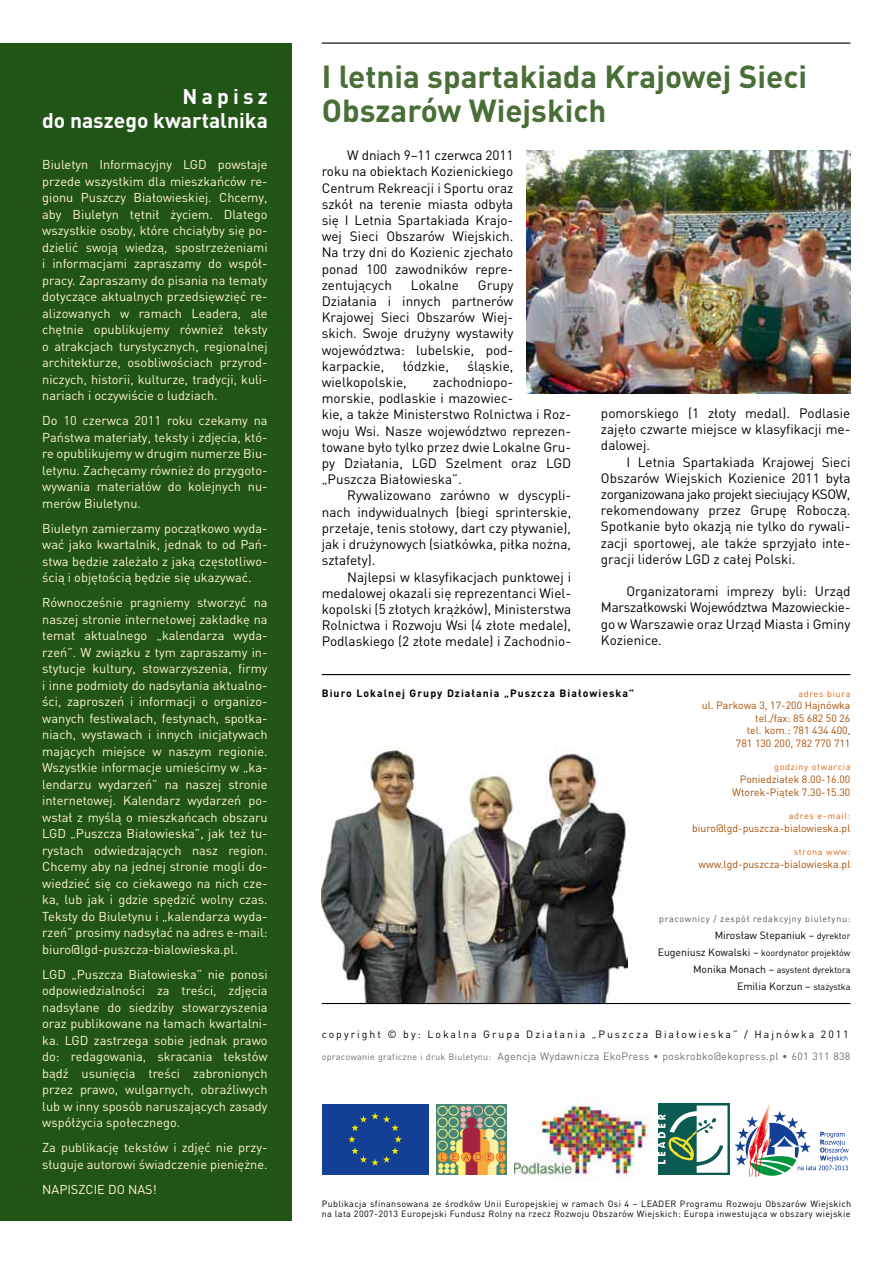
<style>
.page{position:relative;width:893px;height:1263px;background:#fff}
.page>*{position:absolute;margin:0;border:0;box-sizing:border-box;transform-origin:0 0}
.t1{font:700 31.5px/34.5px "DINCE";color:#496e37}
.t2{font:700 21px/24px "DINCE";color:#fff;text-align:right}
.t3{font:13.5px/16.2px "DINCE";color:#000;text-align:justify}
.t4{font:12.75px/16.5px "DINCE";color:#fff9c7;text-align:justify}
.t5{font:10.5px/12.6px "DINCE";color:#a84e05;text-align:right}
.t6{font:10.5px "DINCE";letter-spacing:.03em;color:#6f6f6e}
.t7{font:10.5px "DINCE";letter-spacing:.19em;color:#000}
.t8{font:10.5px "DINCE";color:#000}
.t9{font:700 10.5px "DINCE";letter-spacing:.1em;color:#000}
.t10{font:9px/10.8px "DINCE";letter-spacing:.04em;color:#000}
.t11{font:9px/16.8px "DINCE";color:#000;text-align:right}
.t12{font:9px "DINCE";letter-spacing:.075em;color:#dc630e}
.t13{font:9px "DINCE";letter-spacing:.075em;color:#565656}
.s1{font-size:9px}
.s2{font-size:10.5px}
</style>
<div class="page">
<img style="left:322px;top:748px;width:306px;height:255px">
<div style="left:0;top:43px;width:292px;height:1177px;background:#225417"></div>
<div style="left:436px;top:1104px;width:70px;height:70px;background:#478779"></div>
<div style="left:496px;top:1152px;width:10px;height:10px;border:1px solid #ee891b;border-radius:50%"></div>
<svg style="left:437px;top:1105px;width:68px;height:70px"></svg>
<img style="left:514px;top:1097px;width:137px;height:83px">
<div style="left:322px;top:1104px;width:106px;height:71px;background:#134094"></div>
<svg style="left:348px;top:1112px;width:54px;height:54px"></svg>
<div style="left:658px;top:1103px;width:72px;height:72px;background:linear-gradient(to right,#0b5b53,#0b5b53)"></div>
<svg style="left:658px;top:1105px;width:69px;height:68px"></svg>
<svg style="left:734px;top:1104px;width:115px;height:72px"></svg>
<hr style="left:322px;top:674px;width:528px;height:1px;background:#000">
<hr style="left:322px;top:43px;width:528px;height:1px;background:#000">
<hr style="left:322px;top:1003px;width:528px;height:1px;background:#000">
<img style="left:526px;top:150px;width:324px;height:244px">
<h2 class="t2" style="left:42px;top:83px;width:227px">N apisz<br>do naszego kwartalnika</h2>
<p class="t4" style="left:42px;top:156px;width:227px">Biuletyn Informacyjny LGD powstaje przede wszystkim dla mieszkańców re&shy;gionu Puszczy Białowieskiej. Chcemy, aby Biuletyn tętnił życiem. Dlatego wszystkie osoby, które chciałyby się po&shy;dzielić swoją wiedzą, spostrzeżeniami i informacjami zapraszamy do współ&shy;pracy. Zapraszamy do pisania na tematy dotyczące aktualnych przedsięwzięć re&shy;alizowanych w ramach Leadera, ale chętnie opublikujemy również teksty o atrakcjach turystycznych, regionalnej architekturze, osobliwościach przyrod&shy;niczych, historii, kulturze, tradycji, kuli&shy;nariach i oczywiście o ludziach.</p>
<p class="t4" style="left:42px;top:412px;width:227px">Do 10 czerwca 2011 roku czekamy na Państwa materiały, teksty i zdjęcia, któ&shy;re opublikujemy w drugim numerze Biu&shy;letynu. Zachęcamy również do przygoto&shy;wywania materiałów do kolejnych nu&shy;merów Biuletynu.</p>
<p class="t4" style="left:42px;top:519px;width:227px">Biuletyn zamierzamy początkowo wyda&shy;wać jako kwartalnik, jednak to od Pań&shy;stwa będzie zależało z jaką częstotliwo&shy;ścią i objętością będzie się ukazywać.</p>
<p class="t4" style="left:42px;top:594px;width:227px">Równocześnie pragniemy stworzyć na naszej stronie internetowej zakładkę na temat aktualnego „kalendarza wyda&shy;rzeń”. W związku z tym zapraszamy in&shy;stytucje kultury, stowarzyszenia, firmy i inne podmioty do nadsyłania aktualno&shy;ści, zaproszeń i informacji o organizo&shy;wanych festiwalach, festynach, spotka&shy;niach, wystawach i innych inicjatywach mających miejsce w naszym regionie.<br>Wszystkie informacje umieścimy w „ka&shy;lendarzu wydarzeń” na naszej stronie internetowej. Kalendarz wydarzeń po&shy;wstał z myślą o mieszkańcach obszaru LGD „Puszcza Białowieska”, jak też tu&shy;rystach odwiedzających nasz region.<br>Chcemy aby na jednej stronie mogli do&shy;wiedzieć się co ciekawego na nich cze&shy;ka, lub jak i gdzie spędzić wolny czas.<br>Teksty do Biuletynu i „kalendarza wyda&shy;rzeń” prosimy nadsyłać na adres e-mail: biuro@lgd-puszcza-bialowieska.pl.</p>
<p class="t4" style="left:42px;top:965px;width:227px">LGD „Puszcza Białowieska” nie ponosi odpowiedzialności za treści, zdjęcia nadsyłane do siedziby stowarzyszenia oraz publikowane na łamach kwartalni&shy;ka. LGD zastrzega sobie jednak prawo do: redagowania, skracania tekstów bądź usunięcia treści zabronionych przez prawo, wulgarnych, obraźliwych lub w inny sposób naruszających zasady współżycia społecznego.</p>
<p class="t4" style="left:42px;top:1139px;width:227px">Za publikację tekstów i zdjęć nie przy&shy;sługuje autorowi świadczenie pieniężne.</p>
<p class="t4" style="left:42px;top:1180px;width:116px">NAPISZCIE DO NAS!</p>
<h1 class="t1" style="left:322px;top:58px;width:487px">I letnia spartakiada Krajowej Sieci<br>Obszarów Wiejskich</h1>
<p class="t3" style="left:322px;top:147px;width:193px;text-indent:26px">W dniach 9–11 czerwca 2011 roku na obiektach Kozienickiego Centrum Rekreacji i Sportu oraz szkół na terenie miasta odbyła się I Letnia Spartakiada Krajo&shy;wej Sieci Obszarów Wiejskich.<br>Na trzy dni do Kozienic zjechało ponad 100 zawodników repre&shy;zentujących</p>
<p class="t3" style="left:322px;top:277px;width:193px;text-indent:156px">Grupy Działania i innych partnerów Krajowej Sieci Obszarów Wiej&shy;skich. Swoje drużyny wystawiły województwa: lubelskie, pod&shy;karpackie,</p>
<p class="t3" style="left:411px;top:277px;width:49px">Lokalne</p>
<p class="t3" style="left:403px;top:358px;width:48px">łódzkie,</p>
<p class="t3" style="left:467px;top:358px;width:47px">śląskie,</p>
<p class="t3" style="left:322px;top:374px;width:87px">wielkopolskie,</p>
<p class="t3" style="left:322px;top:374px;width:251px;text-align:left;text-indent:111px">zachodniopo-<br>morskie, podlaskie i mazowiec-<br>kie, a także Ministerstwo Rolnictwa i Roz&shy;woju Wsi. Nasze województwo reprezen&shy;towane było tylko przez dwie Lokalne Gru&shy;py Działania, LGD Szelment oraz LGD „Puszcza Białowieska”.</p>
<p class="t3" style="left:322px;top:487px;width:251px;text-indent:26px">Rywalizowano zarówno w dyscypli&shy;nach indywidualnych (biegi sprinterskie, przełaje, tenis stołowy, dart czy pływanie), jak i drużynowych (siatkówka, piłka nożna, sztafety).</p>
<p class="t3" style="left:322px;top:568px;width:251px;text-indent:26px">Najlepsi w klasyfikacjach punktowej i medalowej okazali się reprezentanci Wiel&shy;kopolski (5 złotych krążków), Ministerstwa Rolnictwa i Rozwoju Wsi (4 złote medale), Podlaskiego (2 złote medale) i Zachodnio-</p>
<p class="t3" style="left:601px;top:405px;width:251px">pomorskiego (1 złoty medal). Podlasie zajęło czwarte miejsce w klasyfikacji me&shy;dalowej.</p>
<p class="t3" style="left:601px;top:453px;width:251px;text-indent:26px">I Letnia Spartakiada Krajowej Sieci Obszarów Wiejskich Kozienice 2011 była zorganizowana jako projekt sieciujący KSOW, rekomendowany przez Grupę Roboczą.<br>Spotkanie było okazją nie tylko do rywali&shy;zacji sportowej, ale także sprzyjało inte&shy;gracji liderów LGD z całej Polski.</p>
<p class="t3" style="left:601px;top:583px;width:251px;text-indent:26px">Organizatorami imprezy byli: Urząd Marszałkowski Województwa Mazowieckie&shy;go w Warszawie oraz Urząd Miasta i Gminy Kozienice.</p>
<p class="t9" style="left:322px;top:686px;width:314px">Biuro Lokalnej Grupy Działania „Puszcza Białowieska”</p>
<p class="t12" style="left:798px;top:688px;width:54px">adres biura</p>
<p class="t5" style="left:702px;top:699px;width:150px">ul. Parkowa 3, 17-200 Hajnówka tel./fax: 85 682 50 26<br>tel. kom.: 781 434 400,<br>781 130 200, 782 770 711</p>
<p class="t12" style="left:774px;top:761px;width:78px">godziny otwarcia</p>
<p class="t5" style="left:732px;top:773px;width:120px">Poniedziałek 8.00-16.00<br>Wtorek-Piątek 7.30-15.30</p>
<p class="t12" style="left:789px;top:810px;width:63px">adres e-mail:</p>
<p class="t5" style="left:692px;top:821px;width:160px">biuro@lgd-puszcza-bialowieska.pl</p>
<p class="t12" style="left:794px;top:846px;width:58px">strona www:</p>
<p class="t5" style="left:699px;top:857px;width:153px">www.lgd-puszcza-bialowieska.pl</p>
<p class="t13" style="left:659px;top:913px;width:193px">pracownicy / zespół redakcyjny biuletynu:</p>
<p class="t8" style="left:715px;top:928px;width:137px">Mirosław Stepaniuk – <span class="s1">dyrektor</span></p>
<p class="t11" style="left:658px;top:944px;width:194px"><span class="s2">Eugeniusz Kowalski –</span> koordynator projektów<br><span class="s2">Monika Monach –</span> asystent dyrektora</p>
<p class="t8" style="left:737px;top:979px;width:115px">Emilia Korzun – <span class="s1">stażystka</span></p>
<p class="t7" style="left:322px;top:1028px;width:528px">copyright © by: Lokalna Grupa Działania „Puszcza Białowieska” / Hajnówka 2011</p>
<p class="t6" style="left:322px;top:1049px;width:530px"><span class="s1">opracowanie graficzne i druk Biuletynu:</span> Agencja Wydawnicza EkoPress • poskrobko@ekopress.pl • 601 311 838</p>
<p class="t10" style="left:322px;top:1198px;width:531px">Publikacja sfinansowana ze środków Unii Europejskiej w ramach Osi 4 – LEADER Programu Rozwoju Obszarów Wiejskich na lata 2007-2013 Europejski Fundusz Rolny na rzecz Rozwoju Obszarów Wiejskich: Europa inwestująca w obszary wiejskie</p>
</div>
